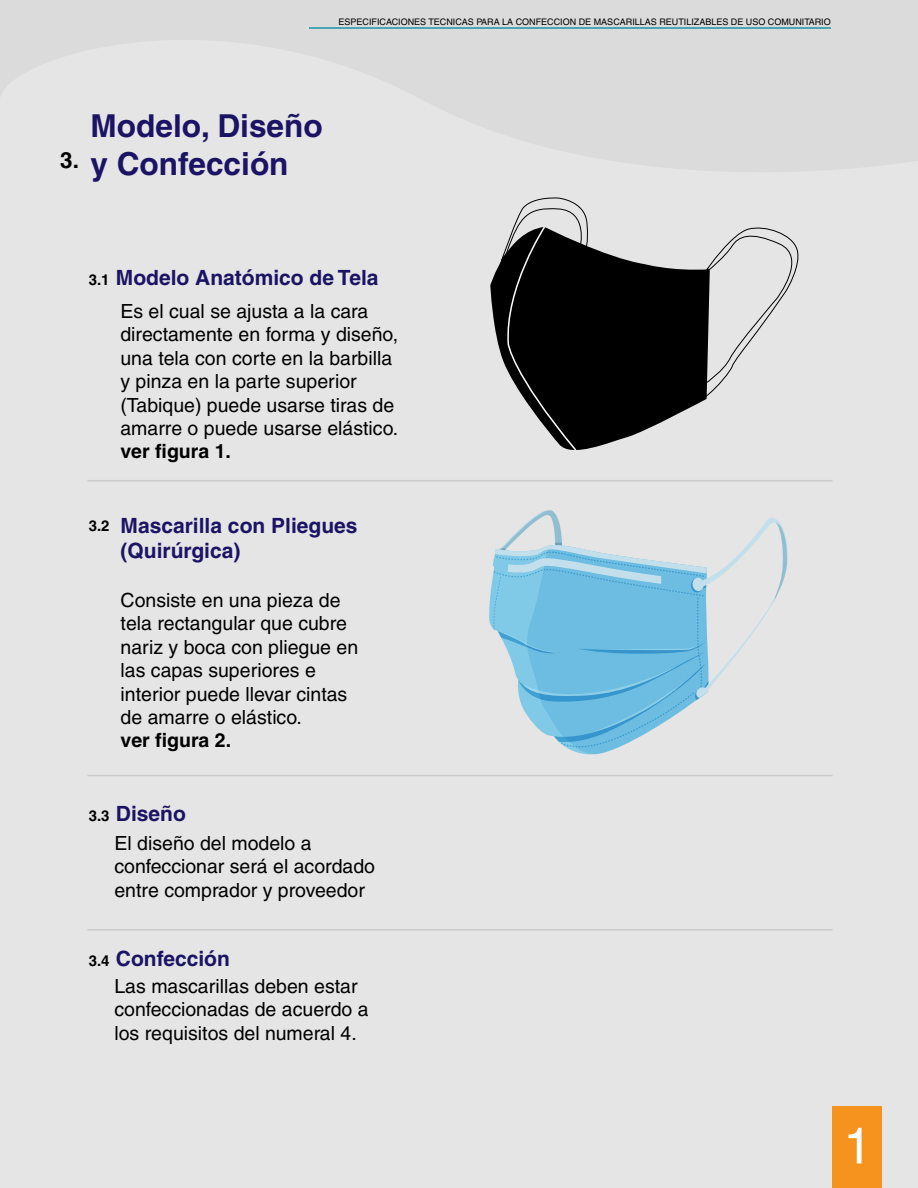
<style>
.page{position:relative;width:918px;height:1188px;background:#e5e5e5}
.page>*{position:absolute;margin:0;border:0;box-sizing:border-box;transform-origin:0 0}
.t1{font:50.85px "Helvetica";color:#fff}
.t2{font:700 31.65px/38px "Helvetica";color:#1b1464}
.t3{font:700 22.5px "Helvetica";color:#000}
.t4{font:700 21px/25.2px "Helvetica";color:#1b1464}
.t5{font:19.5px/23.4px "Helvetica";color:#000}
.t6{font:700 19.5px "Helvetica";color:#000}
.t7{font:700 15px "Helvetica";color:#000}
.t8{font:9px "Helvetica";color:#000}
</style>
<div class="page">
<svg style="left:489px;top:559px;width:108px;height:196px"></svg>
<svg style="left:494px;top:510px;width:294px;height:244px"></svg>
<svg style="left:490px;top:247px;width:217px;height:202px;fill:#000"></svg>
<svg style="left:704px;top:227px;width:95px;height:171px"></svg>
<svg style="left:501px;top:197px;width:89px;height:253px"></svg>
<hr style="left:309px;top:28px;width:521px;height:1px;background:#4aa6b5">
<div style="left:833px;top:1107px;width:49px;height:81px;background:#f6921e"></div>
<hr style="left:87px;top:480px;width:746px;height:1px;background:#cbcbcb">
<hr style="left:87px;top:775px;width:746px;height:1px;background:#cbcbcb">
<hr style="left:87px;top:929px;width:746px;height:2px;background:#cbcbcb">
<p class="t8" style="left:339px;top:16px;width:494px">ESPECIFICACIONES TECNICAS PARA LA CONFECCION DE MASCARILLAS REUTILIZABLES DE USO COMUNITARIO</p>
<p class="t3" style="left:60px;top:146px;width:20px">3.</p>
<h2 class="t2" style="left:90px;top:106px;width:234px">Modelo, Diseño y Confección</h2>
<p class="t7" style="left:89px;top:270px;width:22px">3.1</p>
<p class="t4" style="left:116px;top:264px;width:264px">Modelo Anatómico de Tela</p>
<p class="t5" style="left:120px;top:300px;width:279px">Es el cual se ajusta a la cara directamente en forma y diseño, una tela con corte en la barbilla y pinza en la parte superior (Tabique) puede usarse tiras de amarre o puede usarse elástico.</p>
<p class="t6" style="left:120px;top:440px;width:112px">ver figura 1.</p>
<p class="t7" style="left:89px;top:517px;width:22px">3.2</p>
<p class="t4" style="left:121px;top:513px;width:238px">Mascarilla con Pliegues (Quirúrgica)</p>
<p class="t5" style="left:121px;top:589px;width:239px">Consiste en una pieza de tela rectangular que cubre nariz y boca con pliegue en las capas superiores e interior puede llevar cintas de amarre o elástico.</p>
<p class="t6" style="left:121px;top:729px;width:112px">ver figura 2.</p>
<p class="t7" style="left:89px;top:807px;width:22px">3.3</p>
<p class="t4" style="left:116px;top:801px;width:72px">Diseño</p>
<p class="t5" style="left:114px;top:831px;width:262px">El diseño del modelo a confeccionar será el acordado entre comprador y proveedor</p>
<p class="t4" style="left:116px;top:946px;width:116px">Confección</p>
<p class="t7" style="left:89px;top:952px;width:22px">3.4</p>
<p class="t5" style="left:114px;top:974px;width:256px">Las mascarillas deben estar confeccionadas de acuerdo a los requisitos del numeral 4.</p>
<h1 class="t1" style="left:843px;top:1116px;width:30px">1</h1>
</div>
